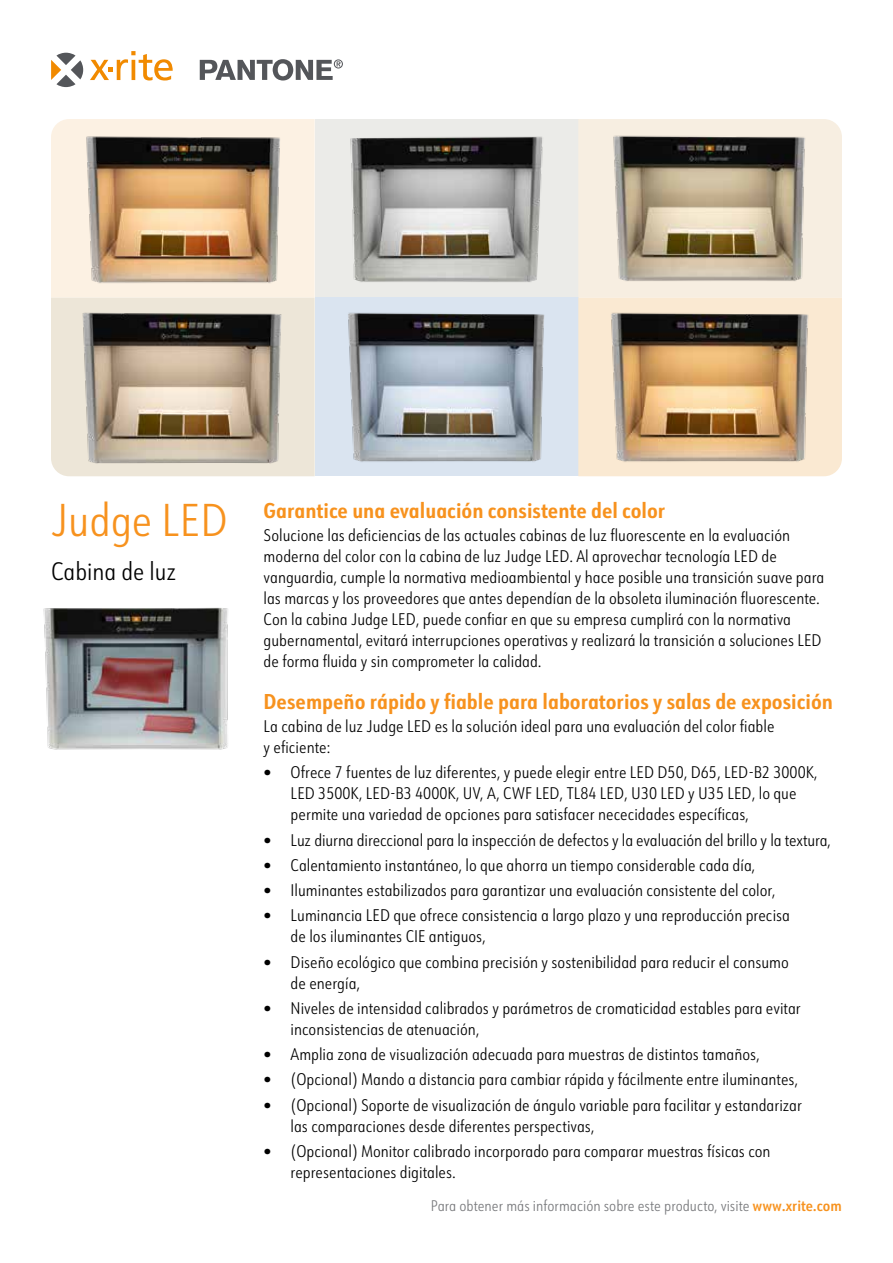
<style>
.page{position:relative;width:893px;height:1263px;background:#fff}
.page>*{position:absolute;margin:0;border:0;box-sizing:border-box;transform-origin:0 0}
.t1{font:300 24.75px "URW Form Cond";color:#000}
.t2{font:700 21px "URW Form Cond";color:#f7921e}
.t3{font:300 16.5px/21px "URW Form Cond";color:#000}
.t4{font:300 15px "URW Form Cond";color:#77787b}
.s1{font-weight:300;font-size:45px}
.s2{font-weight:600;color:#f7921e}
</style>
<div class="page">
<img style="left:43px;top:607px;width:185px;height:143px">
<img style="left:351px;top:294px;width:204px;height:181px">
<img style="left:555px;top:293px;width:287px;height:182px">
<img style="left:320px;top:119px;width:271px;height:175px">
<img style="left:51px;top:259px;width:300px;height:217px">
<img style="left:51px;top:119px;width:269px;height:175px">
<img style="left:560px;top:119px;width:282px;height:174px">
<svg style="left:200px;top:59px;width:143px;height:22px"></svg>
<svg style="left:90px;top:51px;width:83px;height:30px"></svg>
<svg style="left:51px;top:53px;width:32px;height:34px"></svg>
<p class="t2" style="left:51px;top:496px;width:616px"><span class="s1">Judge LED</span> Garantice una evaluación consistente del color</p>
<p class="t3" style="left:264px;top:524px;width:562px">Solucione las deficiencias de las actuales cabinas de luz fluorescente en la evaluación moderna del color con la cabina de luz Judge LED. Al aprovechar tecnología LED de vanguardia, cumple la normativa medioambiental y hace posible una transición suave para las marcas y los proveedores que antes dependían de la obsoleta iluminación fluorescente.<br>Con la cabina Judge LED, puede confiar en que su empresa cumplirá con la normativa gubernamental, evitará interrupciones operativas y realizará la transición a soluciones LED de forma fluida y sin comprometer la calidad.</p>
<p class="t2" style="left:264px;top:687px;width:571px">Desempeño rápido y fiable para laboratorios y salas de exposición</p>
<p class="t3" style="left:264px;top:715px;width:512px">La cabina de luz Judge LED es la solución ideal para una evaluación del color fiable y eficiente:</p>
<p class="t3" style="left:291px;top:761px;width:529px;text-indent:-27px">• Ofrece 7 fuentes de luz diferentes, y puede elegir entre LED D50, D65, LED-B2 3000K,<br>LED 3500K, LED-B3 4000K, UV, A, CWF LED, TL84 LED, U30 LED y U35 LED, lo que permite una variedad de opciones para satisfacer nececidades específicas,</p>
<p class="t3" style="left:264px;top:829px;width:569px">• Luz diurna direccional para la inspección de defectos y la evaluación del brillo y la textura,</p>
<p class="t3" style="left:264px;top:854px;width:493px">• Calentamiento instantáneo, lo que ahorra un tiempo considerable cada día,</p>
<p class="t3" style="left:264px;top:879px;width:513px">• Iluminantes estabilizados para garantizar una evaluación consistente del color,</p>
<p class="t3" style="left:291px;top:904px;width:501px;text-indent:-27px">• Luminancia LED que ofrece consistencia a largo plazo y una reproducción precisa de los iluminantes CIE antiguos,</p>
<p class="t3" style="left:291px;top:951px;width:500px;text-indent:-27px">• Diseño ecológico que combina precisión y sostenibilidad para reducir el consumo de energía,</p>
<p class="t3" style="left:291px;top:997px;width:512px;text-indent:-27px">• Niveles de intensidad calibrados y parámetros de cromaticidad estables para evitar inconsistencias de atenuación,</p>
<p class="t3" style="left:264px;top:1043px;width:498px">• Amplia zona de visualización adecuada para muestras de distintos tamaños,</p>
<p class="t3" style="left:264px;top:1068px;width:536px">• (Opcional) Mando a distancia para cambiar rápida y fácilmente entre iluminantes,</p>
<p class="t3" style="left:291px;top:1094px;width:513px;text-indent:-27px">• (Opcional) Soporte de visualización de ángulo variable para facilitar y estandarizar las comparaciones desde diferentes perspectivas,</p>
<p class="t3" style="left:291px;top:1140px;width:481px;text-indent:-27px">• (Opcional) Monitor calibrado incorporado para comparar muestras físicas con representaciones digitales.</p>
<p class="t4" style="left:431px;top:1195px;width:413px">Para obtener más información sobre este producto, visite <span class="s2">www.xrite.com</span></p>
<h1 class="t1" style="left:51px;top:555px;width:127px">Cabina de luz</h1>
</div>
